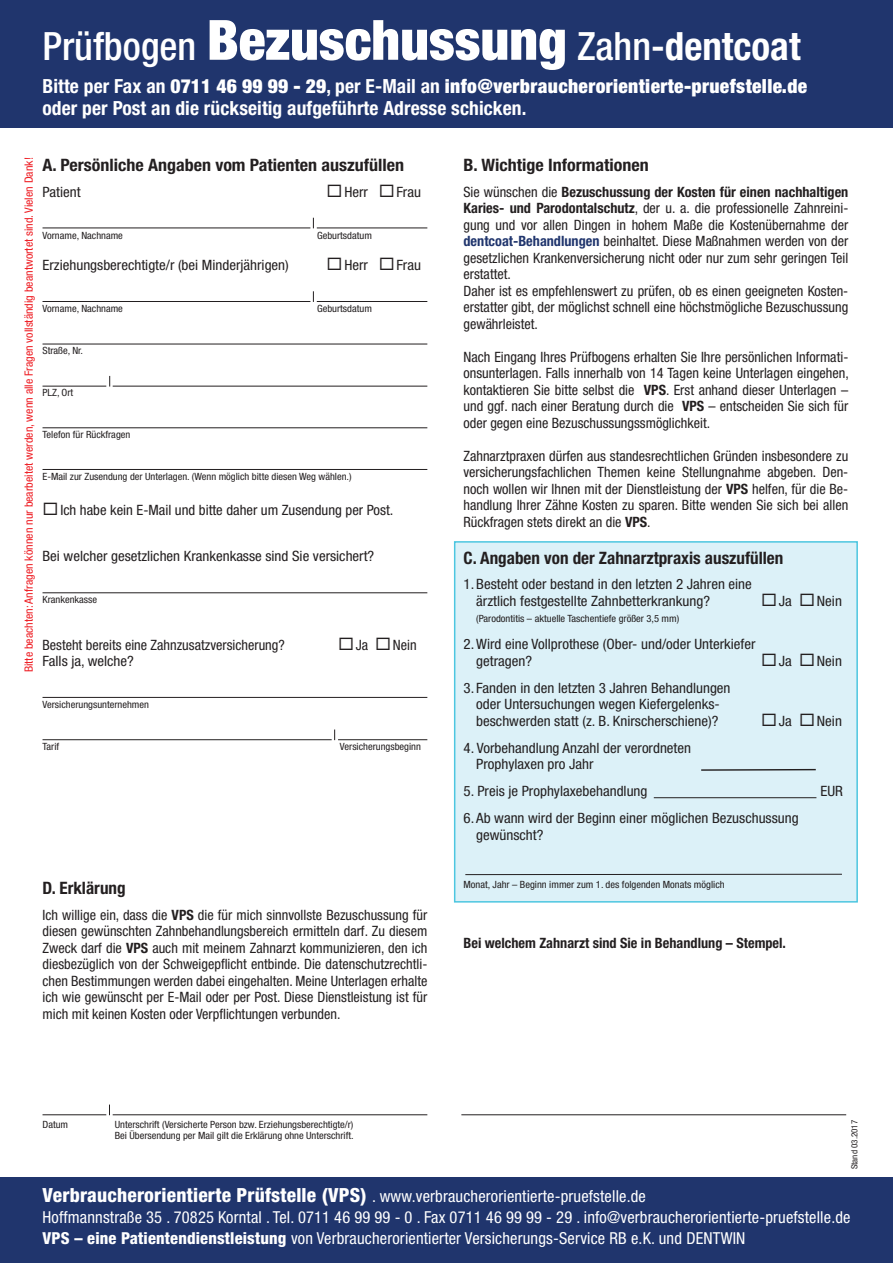
<style>
.page{position:relative;width:893px;height:1263px;background:#fff}
.page>*{position:absolute;margin:0;border:0;box-sizing:border-box;transform-origin:0 0}
.t1{font:500 condensed 39px "Helvetica Neue";color:#fff}
.t2{font:700 condensed 19.5px/22.5px "Helvetica Neue";letter-spacing:.005em;color:#fff}
.t3{font:700 condensed 17.1px "Helvetica Neue";color:#231f20;scale:1.05 1}
.t4{font:700 condensed 17.1px "Helvetica Neue";color:#231f20}
.t5{font:condensed 16.5px/21px "Helvetica Neue";letter-spacing:.01em;color:#fff}
.t6{font:condensed 14.25px/16.5px "Helvetica Neue";color:#231f20;text-align:justify}
.t7{font:condensed 14.25px/16.5px "Helvetica Neue";color:#231f20;scale:1.05 1}
.t8{font:700 condensed 14.25px "Helvetica Neue";color:#231f20}
.t9{font:condensed 11.4px "Helvetica Neue";color:#ee1d23;scale:1.05 1}
.t10{font:condensed 10.05px/10.5px "Helvetica Neue";color:#231f20;scale:1.05 1}
.t11{font:condensed 8.55px "Helvetica Neue";color:#231f20;scale:1.05 1}
.s1{font-weight:900;font-size:55.5px}
.s2{font-weight:700}
.s3{font-weight:900}
.s4{font-weight:700;color:#20356d}
.s5{font-weight:800;font-size:19.5px}
.s6{font-weight:800}
</style>
<div class="page">
<div style="left:0;top:1178px;width:893px;height:85px;background:#20356d"></div>
<div style="left:0;top:0;width:893px;height:128px;background:#20356d"></div>
<hr style="left:317px;top:228px;width:110px;height:1px;background:#231f20">
<hr style="left:43px;top:228px;width:267px;height:1px;background:#231f20">
<hr style="left:317px;top:301px;width:110px;height:1px;background:#231f20">
<hr style="left:43px;top:301px;width:267px;height:1px;background:#231f20">
<hr style="left:43px;top:344px;width:384px;height:1px;background:#231f20">
<hr style="left:113px;top:386px;width:314px;height:1px;background:#231f20">
<hr style="left:43px;top:386px;width:63px;height:1px;background:#231f20">
<hr style="left:43px;top:427px;width:384px;height:1px;background:#231f20">
<hr style="left:43px;top:469px;width:384px;height:1px;background:#231f20">
<hr style="left:43px;top:697px;width:384px;height:1px;background:#231f20">
<hr style="left:338px;top:739px;width:89px;height:1px;background:#231f20">
<hr style="left:43px;top:739px;width:289px;height:1px;background:#231f20">
<hr style="left:43px;top:592px;width:384px;height:1px;background:#231f20">
<hr style="left:461px;top:1114px;width:385px;height:1px;background:#231f20">
<hr style="left:113px;top:1114px;width:314px;height:1px;background:#231f20">
<hr style="left:43px;top:1114px;width:63px;height:1px;background:#231f20">
<div style="left:454px;top:541px;width:404px;height:361px;background:#dcf1f8;border:2px solid #4cc6e0"></div>
<hr style="left:701px;top:769px;width:115px;height:1px;background:#231f20">
<hr style="left:654px;top:797px;width:162px;height:1px;background:#231f20">
<hr style="left:465px;top:874px;width:377px;height:1px;background:#231f20">
<h1 class="t1" style="left:43px;top:23px;width:760px">Prüfbogen <span class="s1">Bezuschussung</span> Zahn-<span class="s2">dentcoat</span></h1>
<h2 class="t2" style="left:43px;top:74px;width:766px">Bitte per Fax an <span class="s3">0711 46 99 99 - 29</span>, per E-Mail an <span class="s3">info@verbraucherorientierte-pruefstelle.de </span>oder per Post an die rückseitig aufgeführte Adresse schicken.</h2>
<p class="t9" style="left:22px;top:672px;width:492px;rotate:-90deg">Bitte beachten: Anfragen können nur bearbeitet werden, wenn alle Fragen vollständig beantwortet sind. Vielen Dank!</p>
<p class="t3" style="left:463px;top:155px;width:178px">B. Wichtige Informationen</p>
<p class="t3" style="left:43px;top:155px;width:346px">A. Persönliche Angaben vom Patienten auszufüllen</p>
<p class="t7" style="left:43px;top:183px;width:38px">Patient</p>
<p class="t7" style="left:326px;top:183px;width:91px">◻Herr ◻Frau</p>
<p class="t10" style="left:43px;top:230px;width:78px">Vorname, Nachname</p>
<p class="t10" style="left:317px;top:230px;width:54px">Geburtsdatum</p>
<p class="t7" style="left:43px;top:257px;width:236px">Erziehungsberechtigte/r (bei Minderjährigen)</p>
<p class="t7" style="left:326px;top:257px;width:91px">◻Herr ◻Frau</p>
<p class="t10" style="left:43px;top:303px;width:78px">Vorname, Nachname</p>
<p class="t10" style="left:317px;top:303px;width:54px">Geburtsdatum</p>
<p class="t10" style="left:43px;top:345px;width:40px">Straße, Nr.</p>
<p class="t10" style="left:43px;top:387px;width:31px">PLZ, Ort</p>
<p class="t10" style="left:43px;top:429px;width:85px">Telefon für Rückfragen</p>
<p class="t10" style="left:43px;top:471px;width:296px">E-Mail zur Zusendung der Unterlagen. (Wenn möglich bitte diesen Weg wählen.)</p>
<p class="t6" style="left:43px;top:501px;width:352px">◻Ich habe kein E-Mail und bitte daher um Zusendung per Post.</p>
<p class="t7" style="left:43px;top:548px;width:317px">Bei welcher gesetzlichen Krankenkasse sind Sie versichert?</p>
<p class="t10" style="left:43px;top:594px;width:54px">Krankenkasse</p>
<p class="t6" style="left:43px;top:636px;width:244px">Besteht bereits eine Zahnzusatzversicherung?</p>
<p class="t6" style="left:338px;top:636px;width:80px">◻Ja ◻Nein</p>
<p class="t7" style="left:43px;top:653px;width:88px">Falls ja, welche?</p>
<p class="t10" style="left:43px;top:699px;width:103px">Versicherungsunternehmen</p>
<p class="t10" style="left:43px;top:741px;width:17px">Tarif</p>
<p class="t10" style="left:340px;top:741px;width:79px">Versicherungsbeginn</p>
<p class="t6" style="left:463px;top:183px;width:386px;text-align:left">Sie wünschen die <span class="s2">Bezuschussung der Kosten für einen nachhaltigen Karies- und Parodontalschutz</span>, der u. a. die professionelle Zahnreini&shy;gung und vor allen Dingen in hohem Maße die Kostenübernahme der <span class="s4">dentcoat-Behandlungen</span> beinhaltet. Diese Maßnahmen werden von der gesetzlichen Krankenversicherung nicht oder nur zum sehr geringen Teil erstattet.<br>Daher ist es empfehlenswert zu prüfen, ob es einen geeigneten Kosten&shy;erstatter gibt, der möglichst schnell eine höchstmögliche Bezuschussung gewährleistet.</p>
<p class="t6" style="left:463px;top:348px;width:387px">Nach Eingang Ihres Prüfbogens erhalten Sie Ihre persönlichen Informati&shy;onsunterlagen. Falls innerhalb von 14 Tagen keine Unterlagen eingehen, kontaktieren Sie bitte selbst die <span class="s2">VPS</span>. Erst anhand dieser Unterlagen – und ggf. nach einer Beratung durch die <span class="s2">VPS</span> – entscheiden Sie sich für oder gegen eine Bezuschussungssmöglichkeit.</p>
<p class="t6" style="left:463px;top:447px;width:386px">Zahnarztpraxen dürfen aus standesrechtlichen Gründen insbesondere zu versicherungsfachlichen Themen keine Stellungnahme abgeben. Den&shy;noch wollen wir Ihnen mit der Dienstleistung der <span class="s2">VPS</span> helfen, für die Be&shy;handlung Ihrer Zähne Kosten zu sparen. Bitte wenden Sie sich bei allen Rückfragen stets direkt an die <span class="s2">VPS</span>.</p>
<p class="t4" style="left:463px;top:547px;width:321px">C. Angaben von der Zahnarztpraxis auszufüllen</p>
<p class="t7" style="left:476px;top:576px;width:264px;text-indent:-13px">1. Besteht oder bestand in den letzten 2 Jahren eine ärztlich festgestellte Zahnbetterkrankung?</p>
<p class="t7" style="left:761px;top:592px;width:79px">◻Ja ◻Nein</p>
<p class="t10" style="left:476px;top:613px;width:195px">(Parodontitis – aktuelle Taschentiefe größer 3,5 mm)</p>
<p class="t7" style="left:476px;top:636px;width:268px;text-indent:-13px">2.Wird eine Vollprothese (Ober- und/oder Unterkiefer getragen?</p>
<p class="t7" style="left:761px;top:652px;width:79px">◻Ja ◻Nein</p>
<p class="t7" style="left:463px;top:679px;width:256px;text-align:center">3. Fanden in den letzten 3 Jahren Behandlungen oder Untersuchungen wegen Kiefergelenks&shy;beschwerden statt (z. B. Knirscherschiene)?</p>
<p class="t7" style="left:761px;top:712px;width:79px">◻Ja ◻Nein</p>
<p class="t7" style="left:476px;top:739px;width:206px;text-indent:-13px">4. Vorbehandlung Anzahl der verordneten<br>Prophylaxen pro Jahr</p>
<p class="t7" style="left:463px;top:783px;width:177px">5. Preis je Prophylaxebehandlung</p>
<p class="t7" style="left:820px;top:783px;width:23px">EUR</p>
<p class="t7" style="left:476px;top:810px;width:309px;text-indent:-13px">6. Ab wann wird der Beginn einer möglichen Bezuschussung gewünscht?</p>
<p class="t10" style="left:463px;top:879px;width:250px">Monat, Jahr – Beginn immer zum 1. des folgenden Monats möglich</p>
<p class="t4" style="left:43px;top:878px;width:85px">D. Erklärung</p>
<p class="t6" style="left:43px;top:906px;width:386px">Ich willige ein, dass die <span class="s2">VPS</span> die für mich sinnvollste Bezuschussung für diesen gewünschten Zahnbehandlungsbereich ermitteln darf. Zu diesem Zweck darf die <span class="s2">VPS</span> auch mit meinem Zahnarzt kommunizieren, den ich diesbezüglich von der Schweigepflicht entbinde. Die datenschutzrechtli&shy;chen Bestimmungen werden dabei eingehalten. Meine Unterlagen erhalte ich wie gewünscht per E-Mail oder per Post. Diese Dienstleistung ist für mich mit keinen Kosten oder Verpflichtungen verbunden.</p>
<p class="t8" style="left:463px;top:934px;width:324px">Bei welchem Zahnarzt sind Sie in Behandlung – Stempel.</p>
<p class="t10" style="left:43px;top:1119px;width:26px">Datum</p>
<p class="t10" style="left:115px;top:1119px;width:229px">Unterschrift (Versicherte Person bzw. Erziehungsberechtigte/r)<br>Bei Übersendung per Mail gilt die Erklärung ohne Unterschrift.</p>
<p class="t11" style="left:850px;top:1169px;width:49px;rotate:-90deg">Stand 03.2017</p>
<p class="t5" style="left:43px;top:1186px;width:809px"><span class="s5">Verbraucherorientierte Prüfstelle (VPS)</span> . www.verbraucherorientierte-pruefstelle.de<br>Hoffmannstraße 35 . 70825 Korntal . Tel. 0711 46 99 99 - 0 . Fax 0711 46 99 99 - 29 . info@verbraucherorientierte-pruefstelle.de<br><span class="s6">VPS – eine Patientendienstleistung</span> von Verbraucherorientierter Versicherungs-Service RB e.K. und DENTWIN</p>
</div>
